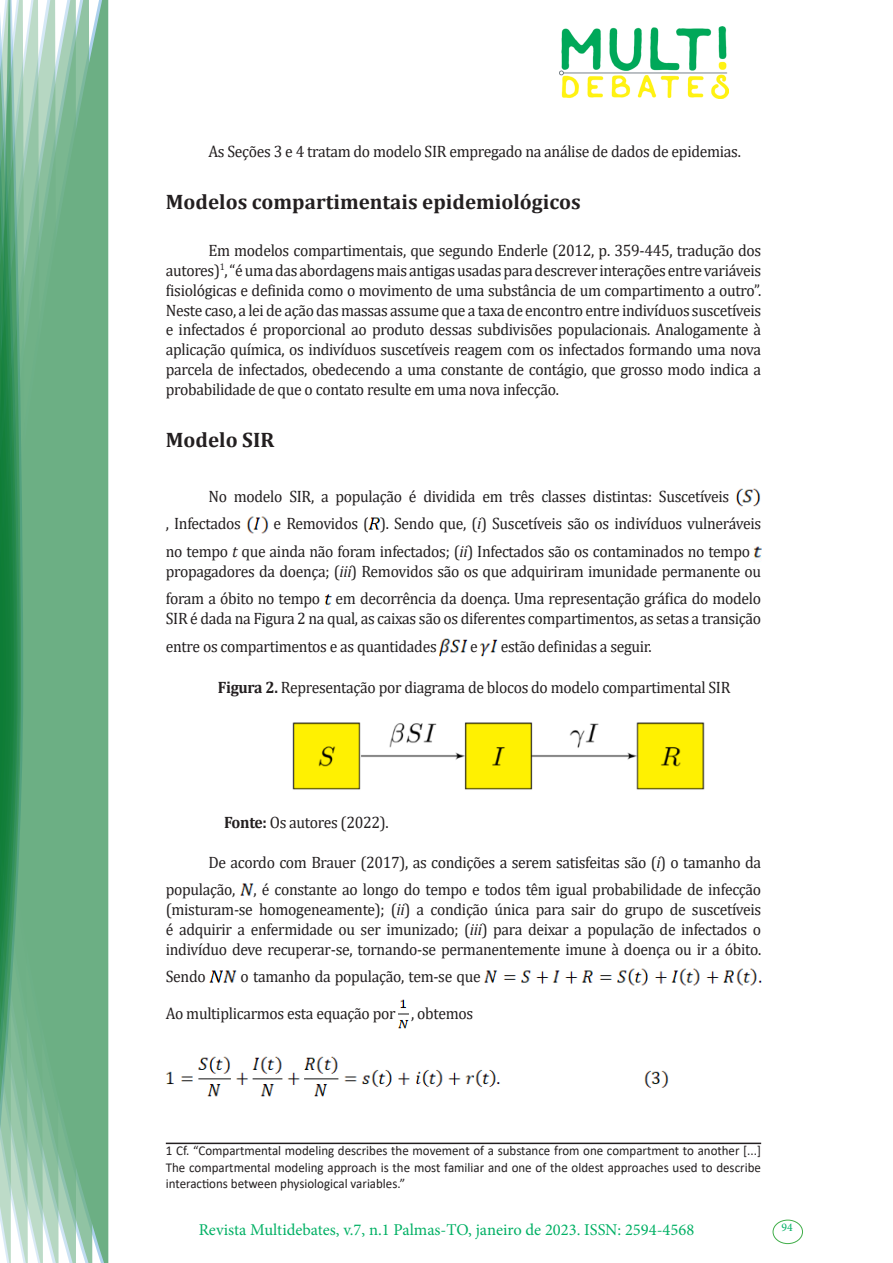
<style>
.page{position:relative;width:893px;height:1263px;background:#fff}
.page>*{position:absolute;margin:0;border:0;box-sizing:border-box;transform-origin:0 0}
.Titulo_2{font:700 21px "Cambria";color:#231f20}
.texto{font:16.5px/19.8px "Cambria";letter-spacing:-.02em;color:#231f20;scale:.95 1}
.t1{font:16.5px "Minion Pro";color:#00b064}
.Rodapé{font:13.5px/16.2px "Calibri";color:#231f20;text-align:justify;scale:.96 1}
.t2{font:11.7px "Minion Pro";color:#00b064}
.s1{font-style:italic}
.s2{font-weight:700}
</style>
<div class="page">
<img style="left:559px;top:26px;width:169px;height:72px">
<div style="left:95px;top:0;width:14px;height:1263px;background:#6caf84"></div>
<svg style="left:79px;top:0;width:16px;height:1263px;background:#71b289"></svg>
<svg style="left:62px;top:0;width:17px;height:1263px;background:#75b48c"></svg>
<svg style="left:45px;top:0;width:17px;height:1263px;background:#7cb792"></svg>
<svg style="left:30px;top:0;width:15px;height:1263px;background:#80ba96"></svg>
<svg style="left:0;top:0;width:30px;height:1263px;background:#61a97f"></svg>
<div style="left:772px;top:1219px;width:31px;height:25px;border:1px solid #40ae49;border-radius:50%"></div>
<img style="left:736px;top:488px;width:25px;height:19px">
<img style="left:247px;top:516px;width:22px;height:18px">
<img style="left:369px;top:517px;width:11px;height:13px">
<img style="left:754px;top:546px;width:7px;height:12px">
<img style="left:324px;top:594px;width:7px;height:11px">
<img style="left:440px;top:638px;width:27px;height:19px">
<img style="left:481px;top:639px;width:17px;height:18px">
<img style="left:292px;top:722px;width:413px;height:68px">
<img style="left:240px;top:883px;width:14px;height:13px">
<img style="left:210px;top:970px;width:27px;height:13px">
<img style="left:485px;top:968px;width:276px;height:18px">
<img style="left:398px;top:999px;width:10px;height:30px">
<img style="left:166px;top:1056px;width:502px;height:41px">
<hr style="left:166px;top:1142px;width:595px;height:2px;background:#231f20">
<p class="texto" style="left:208px;top:142px;width:562px">As Seções 3 e 4 tratam do modelo SIR empregado na análise de dados de epidemias.</p>
<p class="Titulo_2" style="left:166px;top:187px;width:416px">Modelos compartimentais epidemiológicos</p>
<p class="texto" style="left:166px;top:241px;width:628px;text-align:justify;text-indent:43px">Em modelos compartimentais, que segundo Enderle (2012, p. 359-445, tradução dos autores)<sup>1</sup>, “é uma das abordagens mais antigas usadas para descrever interações entre variáveis fisiológicas e definida como o movimento de uma substância de um compartimento a outro”.<br>Neste caso, a lei de ação das massas assume que a taxa de encontro entre indivíduos suscetíveis e infectados é proporcional ao produto dessas subdivisões populacionais. Analogamente à aplicação química, os indivíduos suscetíveis reagem com os infectados formando uma nova parcela de infectados, obedecendo a uma constante de contágio, que grosso modo indica a probabilidade de que o contato resulte em uma nova infecção.</p>
<p class="Titulo_2" style="left:166px;top:425px;width:110px">Modelo SIR</p>
<p class="texto" style="left:166px;top:482px;width:594px;line-height:27.6px;text-indent:43px">No modelo SIR, a população é dividida em três classes distintas: Suscetíveis , Infectados</p>
<p class="texto" style="left:166px;top:510px;width:628px;line-height:27.6px;text-indent:108px">e Removidos ( ). Sendo que, (<span class="s1">i</span>) Suscetíveis são os indivíduos vulneráveis no tempo <span class="s1">t</span> que ainda não foram infectados; (<span class="s1">ii</span>) Infectados são os contaminados no tempo</p>
<p class="texto" style="left:166px;top:557px;width:628px;line-height:27.6px">propagadores da doença; (<span class="s1">iii</span>) Removidos são os que adquiriram imunidade permanente ou foram a óbito no tempo em decorrência da doença. Uma representação gráfica do modelo</p>
<p class="texto" style="left:166px;top:604px;width:628px;line-height:27.6px">SIR é dada na Figura 2 na qual, as caixas são os diferentes compartimentos, as setas a transição entre os compartimentos e as quantidades</p>
<p class="texto" style="left:470px;top:636px;width:10px">e</p>
<p class="texto" style="left:501px;top:636px;width:161px">estão definidas a seguir.</p>
<p class="texto" style="left:218px;top:677px;width:541px"><span class="s2">Figura 2.</span> Representação por diagrama de blocos do modelo compartimental SIR</p>
<p class="texto" style="left:224px;top:812px;width:175px"><span class="s2">Fonte:</span> Os autores (2022).</p>
<p class="texto" style="left:166px;top:848px;width:628px;line-height:27.6px;text-align:right">De acordo com Brauer (2017), as condições a serem satisfeitas são (<span class="s1">i</span>) o tamanho da população, , é constante ao longo do tempo e todos têm igual probabilidade de infecção</p>
<p class="texto" style="left:166px;top:899px;width:628px;text-align:justify">(misturam-se homogeneamente); (<span class="s1">ii</span>) a condição única para sair do grupo de suscetíveis é adquirir a enfermidade ou ser imunizado; (<span class="s1">iii</span>) para deixar a população de infectados o indivíduo deve recuperar-se, tornando-se permanentemente imune à doença ou ir a óbito.</p>
<p class="texto" style="left:166px;top:967px;width:44px">Sendo</p>
<p class="texto" style="left:241px;top:967px;width:254px">o tamanho da população, tem-se que</p>
<p class="texto" style="left:166px;top:1003px;width:325px">Ao multiplicarmos esta equação por , obtemos</p>
<p class="Rodapé" style="left:166px;top:1142px;width:621px">1 Cf. “Compartmental modeling describes the movement of a substance from one compartment to another [...] The compartmental modeling approach is the most familiar and one of the oldest approaches used to describe interactions between physiological variables.”</p>
<p class="t1" style="left:199px;top:1218px;width:497px">Revista Multidebates, v.7, n.1 Palmas-TO, janeiro de 2023. ISSN: 2594-4568</p>
<p class="t2" style="left:781px;top:1219px;width:13px">94</p>
</div>
